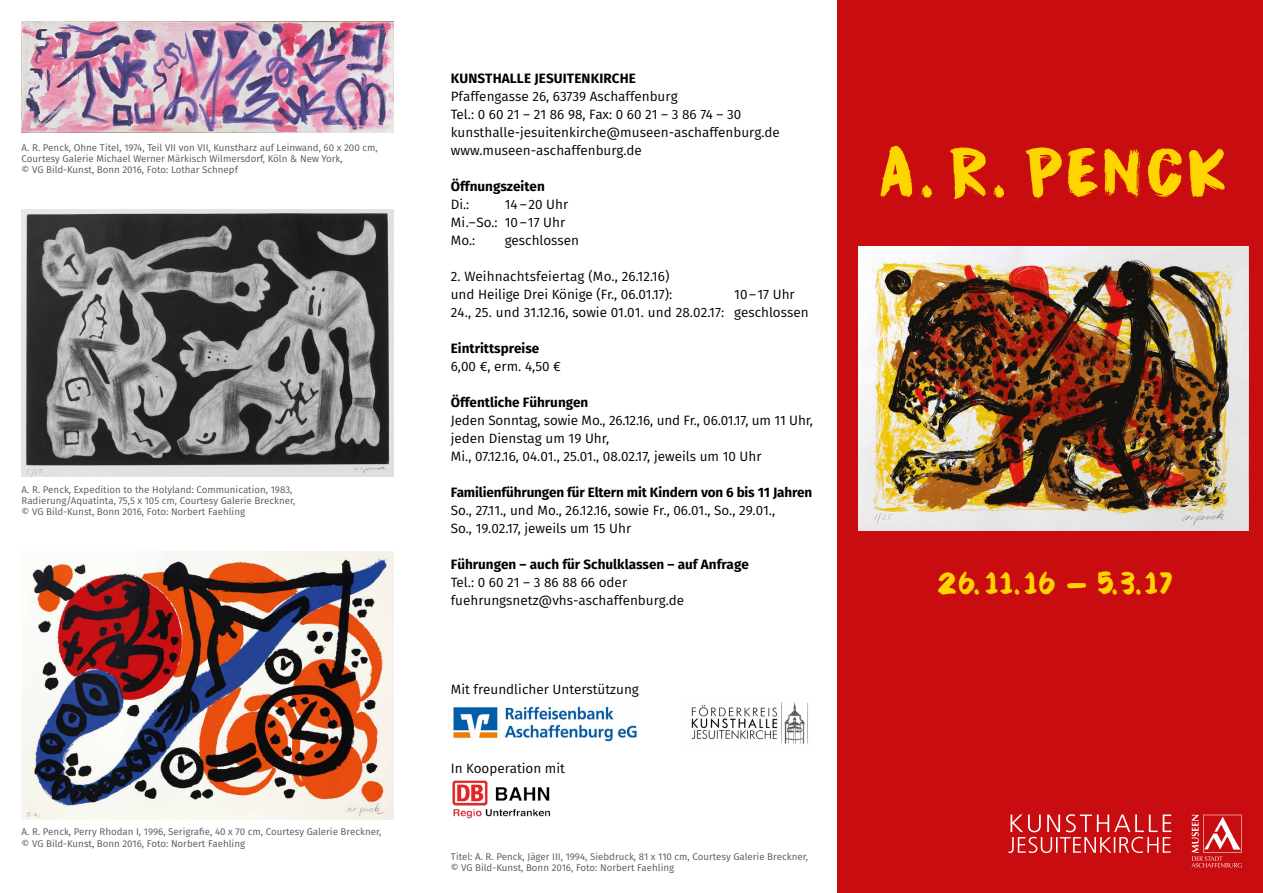
<style>
.page{position:relative;width:1263px;height:893px;background:#fff}
.page>*{position:absolute;margin:0;border:0;box-sizing:border-box;transform-origin:0 0}
.t1{font:27.9px "DK Cinnabar Brush";letter-spacing:.03em;color:#ffd500}
.t2{font:13.5px/18px "Fira Sans";color:#000}
.t3{font:700 13.5px "Fira Sans";color:#000}
.t4{font:9.75px/11.2px "Fira Sans";color:#575756}
.s1{font-family:"Childs Play Age Nine"}
</style>
<div class="page">
<div style="left:838px;top:0;width:425px;height:893px;background:#c90c0f"></div>
<svg style="left:1191px;top:815px;width:51px;height:52px"></svg>
<svg style="left:1008px;top:814px;width:163px;height:39px"></svg>
<svg style="left:880px;top:146px;width:345px;height:55px"></svg>
<img style="left:858px;top:247px;width:390px;height:283px">
<img style="left:21px;top:552px;width:373px;height:268px">
<img style="left:21px;top:21px;width:373px;height:112px">
<img style="left:453px;top:703px;width:186px;height:39px">
<img style="left:691px;top:702px;width:117px;height:42px">
<img style="left:452px;top:780px;width:99px;height:39px">
<img style="left:21px;top:209px;width:373px;height:268px">
<p class="t4" style="left:22px;top:141px;width:357px">A. R. Penck, Ohne Titel, 1974, Teil VII von VII, Kunstharz auf Leinwand, 60 x 200 cm,<br>Courtesy Galerie Michael Werner Märkisch Wilmersdorf, Köln &amp; New York,<br>© VG Bild-Kunst, Bonn 2016, Foto: Lothar Schnepf</p>
<p class="t4" style="left:22px;top:483px;width:275px">A. R. Penck, Expedition to the Holyland: Communication, 1983,<br>Radierung/Aquatinta, 75,5 x 105 cm, Courtesy Galerie Breckner, © VG Bild-Kunst, Bonn 2016, Foto: Norbert Faehling</p>
<p class="t4" style="left:22px;top:826px;width:361px">A. R. Penck, Perry Rhodan I, 1996, Serigrafie, 40 x 70 cm, Courtesy Galerie Breckner, © VG Bild-Kunst, Bonn 2016, Foto: Norbert Faehling</p>
<p class="t3" style="left:451px;top:67px;width:187px">KUNSTHALLE JESUITENKIRCHE</p>
<p class="t2" style="left:451px;top:87px;width:331px">Pfaffengasse 26, 63739 Aschaffenburg<br>Tel.: 0 60 21 – 21 86 98, Fax: 0 60 21 – 3 86 74 – 30 kunsthalle-jesuitenkirche@museen-aschaffenburg.de www.museen-aschaffenburg.de</p>
<p class="t3" style="left:451px;top:175px;width:96px">Öffnungszeiten</p>
<p class="t2" style="left:451px;top:195px;width:20px">Di.:</p>
<p class="t2" style="left:451px;top:195px;width:119px;text-indent:54px">14 –20 Uhr<br>Mi.–So.: 10–17 Uhr<br>Mo.:</p>
<p class="t2" style="left:505px;top:231px;width:76px">geschlossen</p>
<p class="t2" style="left:451px;top:267px;width:223px">2. Weihnachtsfeiertag (Mo., 26.12.16) und Heilige Drei Könige (Fr., 06.01.17):</p>
<p class="t2" style="left:451px;top:285px;width:359px;text-indent:283px">10–17 Uhr<br>24., 25. und 31.12.16, sowie 01.01. und 28.02.17: geschlossen</p>
<p class="t3" style="left:451px;top:337px;width:90px">Eintrittspreise</p>
<p class="t2" style="left:451px;top:357px;width:112px">6,00 €, erm. 4,50 €</p>
<p class="t3" style="left:451px;top:391px;width:139px">Öffentliche Führungen</p>
<p class="t2" style="left:451px;top:411px;width:364px">Jeden Sonntag, sowie Mo., 26.12.16, und Fr., 06.01.17, um 11 Uhr, jeden Dienstag um 19 Uhr,<br>Mi., 07.12.16, 04.01., 25.01., 08.02.17, jeweils um 10 Uhr</p>
<p class="t3" style="left:451px;top:481px;width:363px">Familienführungen für Eltern mit Kindern von 6 bis 11 Jahren</p>
<p class="t2" style="left:451px;top:501px;width:326px">So., 27.11., und Mo., 26.12.16, sowie Fr., 06.01., So., 29.01.,<br>So., 19.02.17, jeweils um 15 Uhr</p>
<p class="t3" style="left:451px;top:553px;width:300px">Führungen – auch für Schulklassen – auf Anfrage</p>
<p class="t2" style="left:451px;top:573px;width:235px">Tel.: 0 60 21 – 3 86 88 66 oder fuehrungsnetz@vhs-aschaffenburg.de</p>
<p class="t2" style="left:451px;top:679px;width:190px">Mit freundlicher Unterstützung</p>
<p class="t2" style="left:451px;top:759px;width:116px">In Kooperation mit</p>
<p class="t4" style="left:451px;top:851px;width:359px">Titel: A. R. Penck, Jäger III, 1994, Siebdruck, 81 x 110 cm, Courtesy Galerie Breckner, © VG Bild-Kunst, Bonn 2016, Foto: Norbert Faehling</p>
<h1 class="t1" style="left:937px;top:564px;width:237px">26. 11.16 <span class="s1">–</span> 5.3.17</h1>
</div>
